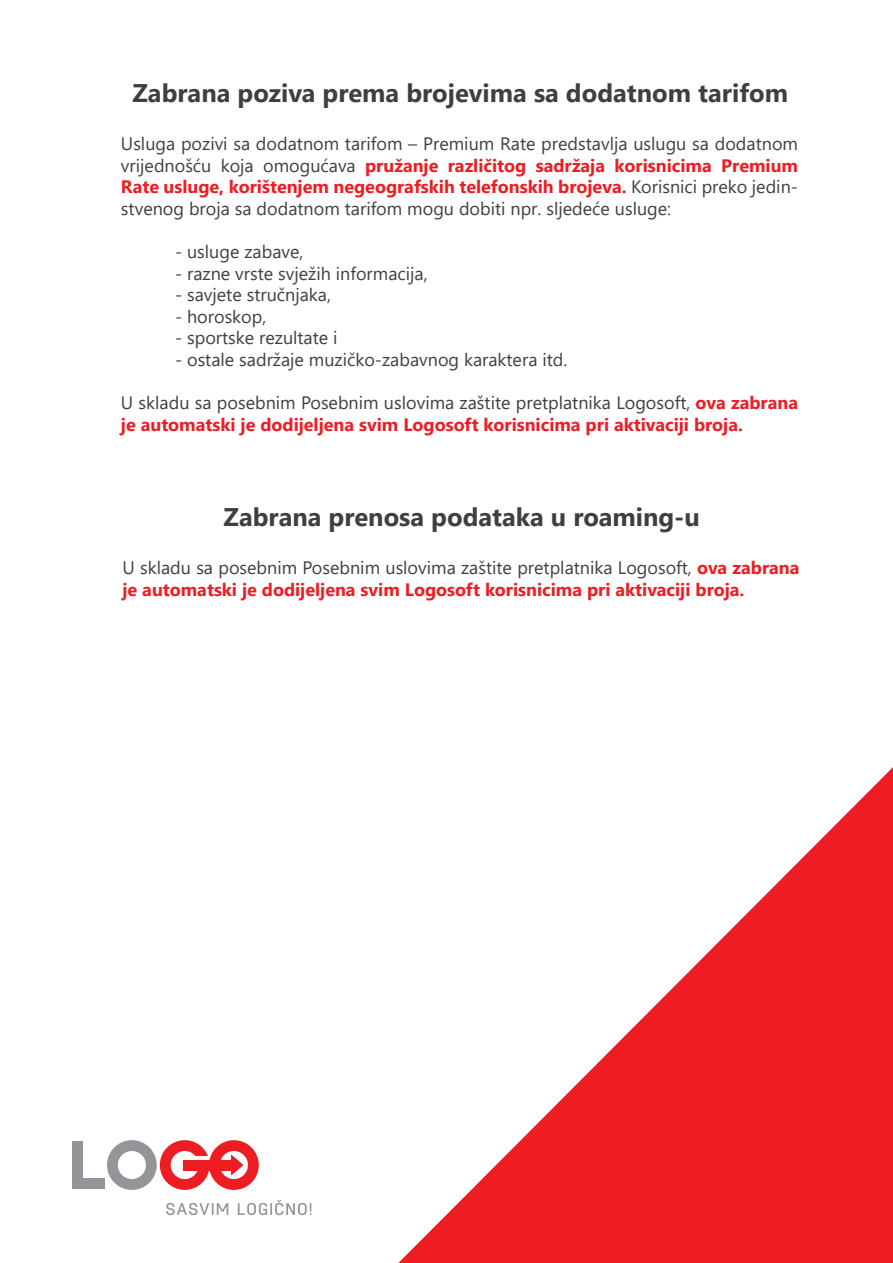
<style>
.page{position:relative;width:893px;height:1263px;background:#fff}
.page>*{position:absolute;margin:0;border:0;box-sizing:border-box;transform-origin:0 0}
.t1{font:700 25.5px "Segoe UI";color:#423e3f}
.t2{font:18px/21.6px "Segoe UI";color:#423e3f;text-align:justify}
.t3{font:700 18px/21.6px "Segoe UI";color:#ee1d23}
.s1{font-weight:700;color:#ee1d23}
.s2{font-weight:400;color:#423e3f}
</style>
<div class="page">
<svg style="left:398px;top:767px;width:495px;height:496px"></svg>
<svg style="left:166px;top:1203px;width:62px;height:12px"></svg>
<svg style="left:238px;top:1200px;width:73px;height:15px"></svg>
<div style="left:72px;top:1141px;width:11px;height:48px;background:#939598"></div>
<div style="left:72px;top:1178px;width:33px;height:11px;background:#939598"></div>
<svg style="left:107px;top:1140px;width:152px;height:50px"></svg>
<div style="left:183px;top:1159px;width:49px;height:11px;background:#ee1d23"></div>
<h1 class="t1" style="left:132px;top:69px;width:657px">Zabrana poziva prema brojevima sa dodatnom tarifom</h1>
<p class="t2" style="left:121px;top:131px;width:679px">Uslugа pоzivi sа dоdаtnоm tаrifоm – Premium Rate prеdstаvlја uslugu sа dоdаtnоm vriјеdnоšću kоја оmоgućаvа <span class="s1">pružаnjе rаzličitоg sаdržаја kоrisnicimа Premium Rate uslugе, kоrištеnjеm nеgеоgrаfskih tеlеfоnskih brојеvа.</span> Korisnici preko jedin&shy;stvenog broja sa dodatnom tarifom mogu dobiti npr. sljedeće usluge:</p>
<p class="t2" style="left:175px;top:239px;width:130px">- usluge zabave,</p>
<p class="t2" style="left:175px;top:261px;width:254px">- razne vrste svježih informacija,</p>
<p class="t2" style="left:175px;top:282px;width:157px">- savjete stručnjaka,</p>
<p class="t2" style="left:175px;top:304px;width:93px">- horoskop,</p>
<p class="t2" style="left:175px;top:326px;width:164px">- sportske rezultate i</p>
<p class="t2" style="left:175px;top:347px;width:394px">- ostale sadržaje muzičko-zabavnog karaktera itd.</p>
<p class="t3" style="left:121px;top:390px;width:678px"><span class="s2">U skladu sa posebnim Posebnim uslovima zaštite pretplatnika Logosoft,</span> ova zabrana je automatski je dodijeljena svim Logosoft korisnicima pri aktivaciji broja.</p>
<h1 class="t1" style="left:224px;top:493px;width:478px">Zabrana prenosa podataka u roaming-u</h1>
<p class="t3" style="left:122px;top:556px;width:678px"><span class="s2">U skladu sa posebnim Posebnim uslovima zaštite pretplatnika Logosoft,</span> ova zabrana je automatski je dodijeljena svim Logosoft korisnicima pri aktivaciji broja.</p>
</div>
